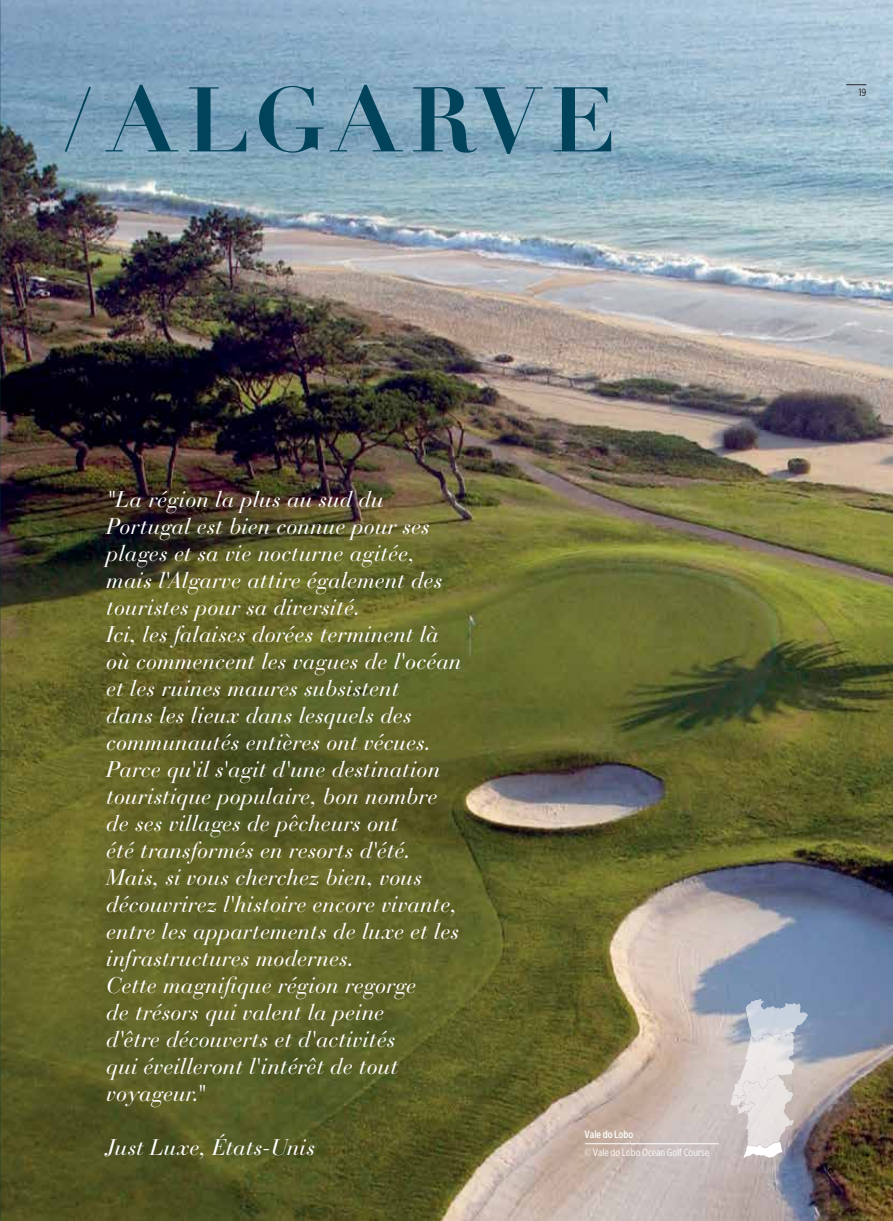
<style>
.page{position:relative;width:893px;height:1221px;background:#fff}
.page>*{position:absolute;margin:0;border:0;box-sizing:border-box;transform-origin:0 0}
.t1{font:700 90px "Didot";letter-spacing:.09em;color:#00435b}
.t2{font:italic 22.5px/27px "Bauer Bodoni Std";letter-spacing:.005em;color:#fff}
.t3{font:10.5px "Gotham X Narrow";color:#fff}
.t4{font:500 10.5px "Gotham X Narrow";color:#fff}
.t5{font:10.5px "Gotham X Narrow";color:#231f20}
</style>
<div class="page">
<img style="left:0;top:0;width:893px;height:1220px">
<hr style="left:585px;top:1143px;width:134px;height:1px;background:#fff">
<svg style="left:730px;top:998px;width:78px;height:159px;background:#c8c7cc"></svg>
<svg style="left:846px;top:84px;width:20px;height:1px"></svg>
<h1 class="t1" style="left:65px;top:63px;width:552px">/ALGARVE</h1>
<p class="t5" style="left:859px;top:86px;width:9px">19</p>
<p class="t2" style="left:106px;top:485px;width:357px">"La région la plus au sud du<br>Portugal est bien connue pour ses plages et sa vie nocturne agitée, mais l'Algarve attire également des touristes pour sa diversité.<br>Ici, les falaises dorées terminent là où commencent les vagues de l'océan et les ruines maures subsistent<br>dans les lieux dans lesquels des communautés entières ont vécues.<br>Parce qu'il s'agit d'une destination touristique populaire, bon nombre de ses villages de pêcheurs ont<br>été transformés en resorts d'été.<br>Mais, si vous cherchez bien, vous découvrirez l'histoire encore vivante, entre les appartements de luxe et les infrastructures modernes.<br>Cette magnifique région regorge<br>de trésors qui valent la peine<br>d'être découverts et d'activités<br>qui éveilleront l'intérêt de tout voyageur."</p>
<p class="t2" style="left:106px;top:1133px;width:210px">Just Luxe, États-Unis</p>
<p class="t4" style="left:585px;top:1127px;width:50px">Vale do Lobo</p>
<p class="t3" style="left:585px;top:1145px;width:126px">© Vale do Lobo Ocean Golf Course</p>
</div>
